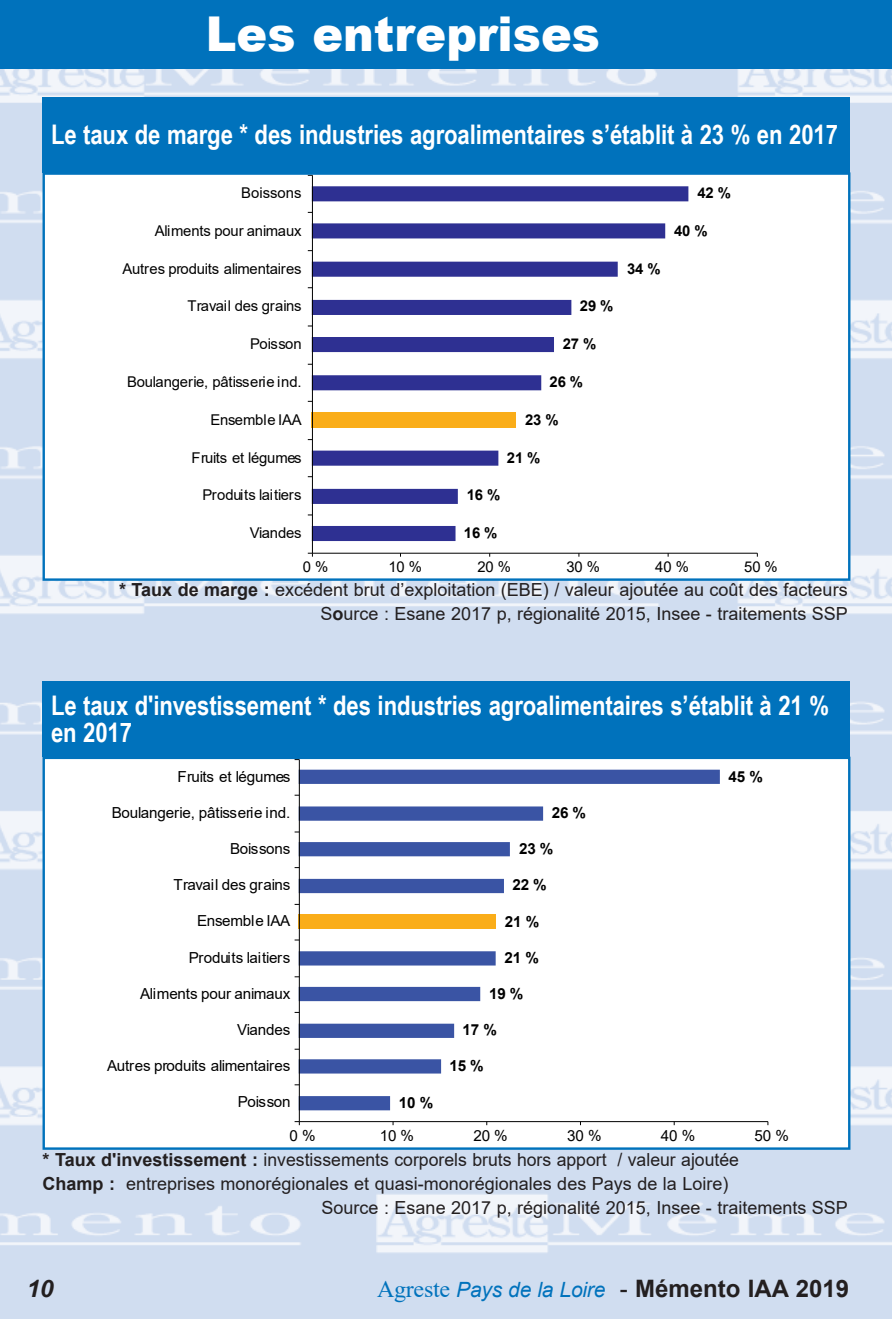
<style>
.page{position:relative;width:893px;height:1319px;background:#fff}
.page>*{position:absolute;margin:0;border:0;box-sizing:border-box;transform-origin:0 0}
.t1{font:900 48px "Arial";color:#fff;scale:.96 1}
.t2{font:700 27px/27px "Arial Narrow";letter-spacing:-.005em;color:#fff}
.t3{font:700 24px "Arial";color:#231f20}
.t4{font:italic 700 24px "Arial";color:#231f20}
.t5{font:18px/24px "Arial";color:#231f20;text-align:right}
.t6{font:15.3px "Arial";letter-spacing:-.01em;color:#000}
.t7{font:700 15.3px "Arial";letter-spacing:-.01em;color:#000}
.t8{font:15px "Arial";letter-spacing:-.01em;color:#000}
.t9{font:700 15px "Arial";letter-spacing:-.01em;color:#000}
.s1{font-weight:700}
.s2{font-family:"Times New Roman";font-weight:400;color:#0072bc}
.s3{font-weight:400;font-style:italic;font-size:21px;color:#0072bc}
.s4{font-weight:400}
</style>
<div class="page">
<img style="left:0;top:68px;width:892px;height:1250px">
<div style="left:0;top:0;width:892px;height:68px;background:#0072bc"></div>
<hr style="left:892px;top:0;width:1px;height:68px;background:#0072bc">
<div style="left:43px;top:97px;width:807px;height:75px;background:#0072bc"></div>
<div style="left:44px;top:173px;width:805px;height:406px;background:#fff"></div>
<svg style="left:313px;top:186px;width:375px;height:355px"></svg>
<hr style="left:312px;top:552px;width:445px;height:1px;background:#000">
<hr style="left:312px;top:175px;width:1px;height:378px;background:#000">
<svg style="left:308px;top:552px;width:5px;height:4px"></svg>
<div style="left:43px;top:172px;width:807px;height:408px;border:2px solid #0072bc"></div>
<div style="left:43px;top:680px;width:807px;height:76px;background:#0072bc"></div>
<div style="left:44px;top:757px;width:805px;height:391px;background:#fff"></div>
<svg style="left:300px;top:769px;width:420px;height:341px"></svg>
<hr style="left:299px;top:1120px;width:469px;height:1px;background:#000">
<hr style="left:299px;top:759px;width:1px;height:362px;background:#000">
<svg style="left:295px;top:1120px;width:5px;height:4px"></svg>
<div style="left:43px;top:756px;width:807px;height:393px;border:2px solid #0072bc"></div>
<h1 class="t1" style="left:206px;top:-1px;width:412px">Les entreprises</h1>
<h2 class="t2" style="left:51px;top:120px;width:788px">Le taux de marge * des industries agroalimentaires s’établit à 23 % en 2017</h2>
<p class="t8" style="left:241px;top:182px;width:62px">Boissons</p>
<p class="t9" style="left:697px;top:182px;width:35px">42 %</p>
<p class="t8" style="left:155px;top:220px;width:148px">Aliments pour animaux</p>
<p class="t9" style="left:674px;top:220px;width:35px">40 %</p>
<p class="t8" style="left:123px;top:258px;width:181px">Autres produits alimentaires</p>
<p class="t9" style="left:627px;top:258px;width:35px">34 %</p>
<p class="t8" style="left:187px;top:296px;width:116px">Travail des grains</p>
<p class="t9" style="left:580px;top:295px;width:35px">29 %</p>
<p class="t8" style="left:250px;top:333px;width:53px">Poisson</p>
<p class="t9" style="left:563px;top:333px;width:35px">27 %</p>
<p class="t8" style="left:127px;top:371px;width:176px">Boulangerie, pâtisserie ind.</p>
<p class="t9" style="left:550px;top:371px;width:35px">26 %</p>
<p class="t8" style="left:211px;top:409px;width:92px">Ensemble IAA</p>
<p class="t9" style="left:525px;top:409px;width:35px">23 %</p>
<p class="t8" style="left:192px;top:447px;width:112px">Fruits et légumes</p>
<p class="t9" style="left:507px;top:446px;width:35px">21 %</p>
<p class="t8" style="left:202px;top:484px;width:101px">Produits laitiers</p>
<p class="t9" style="left:467px;top:484px;width:35px">16 %</p>
<p class="t8" style="left:250px;top:522px;width:54px">Viandes</p>
<p class="t9" style="left:464px;top:522px;width:35px">16 %</p>
<p class="t8" style="left:303px;top:556px;width:27px">0 %</p>
<p class="t8" style="left:388px;top:556px;width:35px">10 %</p>
<p class="t8" style="left:477px;top:556px;width:35px">20 %</p>
<p class="t8" style="left:566px;top:556px;width:35px">30 %</p>
<p class="t8" style="left:655px;top:556px;width:35px">40 %</p>
<p class="t8" style="left:744px;top:556px;width:35px">50 %</p>
<p class="t5" style="left:119px;top:577px;width:730px"><span class="s1">* Taux de marge :</span> excédent brut d’exploitation (EBE) / valeur ajoutée au coût des facteurs<br>S<span class="s1">o</span>urce : Esane 2017 p, régionalité 2015, Insee - traitements SSP</p>
<h2 class="t2" style="left:51px;top:690px;width:779px">Le taux d'investissement * des industries agroalimentaires s’établit à 21 % en 2017</h2>
<p class="t6" style="left:178px;top:765px;width:114px">Fruits et légumes</p>
<p class="t7" style="left:728px;top:765px;width:36px">45 %</p>
<p class="t6" style="left:112px;top:801px;width:180px">Boulangerie, pâtisserie ind.</p>
<p class="t7" style="left:552px;top:801px;width:36px">26 %</p>
<p class="t6" style="left:230px;top:837px;width:62px">Boissons</p>
<p class="t7" style="left:519px;top:837px;width:36px">23 %</p>
<p class="t6" style="left:174px;top:874px;width:118px">Travail des grains</p>
<p class="t7" style="left:512px;top:874px;width:36px">22 %</p>
<p class="t6" style="left:197px;top:910px;width:95px">Ensemble IAA</p>
<p class="t7" style="left:505px;top:910px;width:36px">21 %</p>
<p class="t6" style="left:189px;top:946px;width:103px">Produits laitiers</p>
<p class="t7" style="left:505px;top:946px;width:36px">21 %</p>
<p class="t6" style="left:140px;top:982px;width:152px">Aliments pour animaux</p>
<p class="t7" style="left:489px;top:982px;width:36px">19 %</p>
<p class="t6" style="left:237px;top:1018px;width:55px">Viandes</p>
<p class="t7" style="left:462px;top:1018px;width:36px">17 %</p>
<p class="t6" style="left:107px;top:1055px;width:185px">Autres produits alimentaires</p>
<p class="t7" style="left:449px;top:1054px;width:36px">15 %</p>
<p class="t6" style="left:238px;top:1091px;width:54px">Poisson</p>
<p class="t7" style="left:399px;top:1091px;width:36px">10 %</p>
<p class="t6" style="left:290px;top:1124px;width:28px">0 %</p>
<p class="t6" style="left:380px;top:1124px;width:36px">10 %</p>
<p class="t6" style="left:473px;top:1124px;width:36px">20 %</p>
<p class="t6" style="left:567px;top:1124px;width:36px">30 %</p>
<p class="t6" style="left:661px;top:1124px;width:36px">40 %</p>
<p class="t6" style="left:755px;top:1124px;width:36px">50 %</p>
<p class="t5" style="left:43px;top:1146px;width:698px"><span class="s1">* Taux d'investissement :</span> investissements corporels bruts hors apport / valeur ajoutée</p>
<p class="t5" style="left:43px;top:1170px;width:687px"><span class="s1">Champ :</span> entreprises monorégionales et quasi-monorégionales des Pays de la Loire)</p>
<p class="t5" style="left:322px;top:1194px;width:528px">Source : Esane 2017 p, régionalité 2015, Insee - traitements SSP</p>
<h3 class="t4" style="left:27px;top:1272px;width:28px">10</h3>
<h3 class="t3" style="left:377px;top:1271px;width:473px"><span class="s2">Agreste</span> <span class="s3">Pays de la Loire</span> <span class="s4">-</span> Mémento IAA 2019</h3>
</div>
